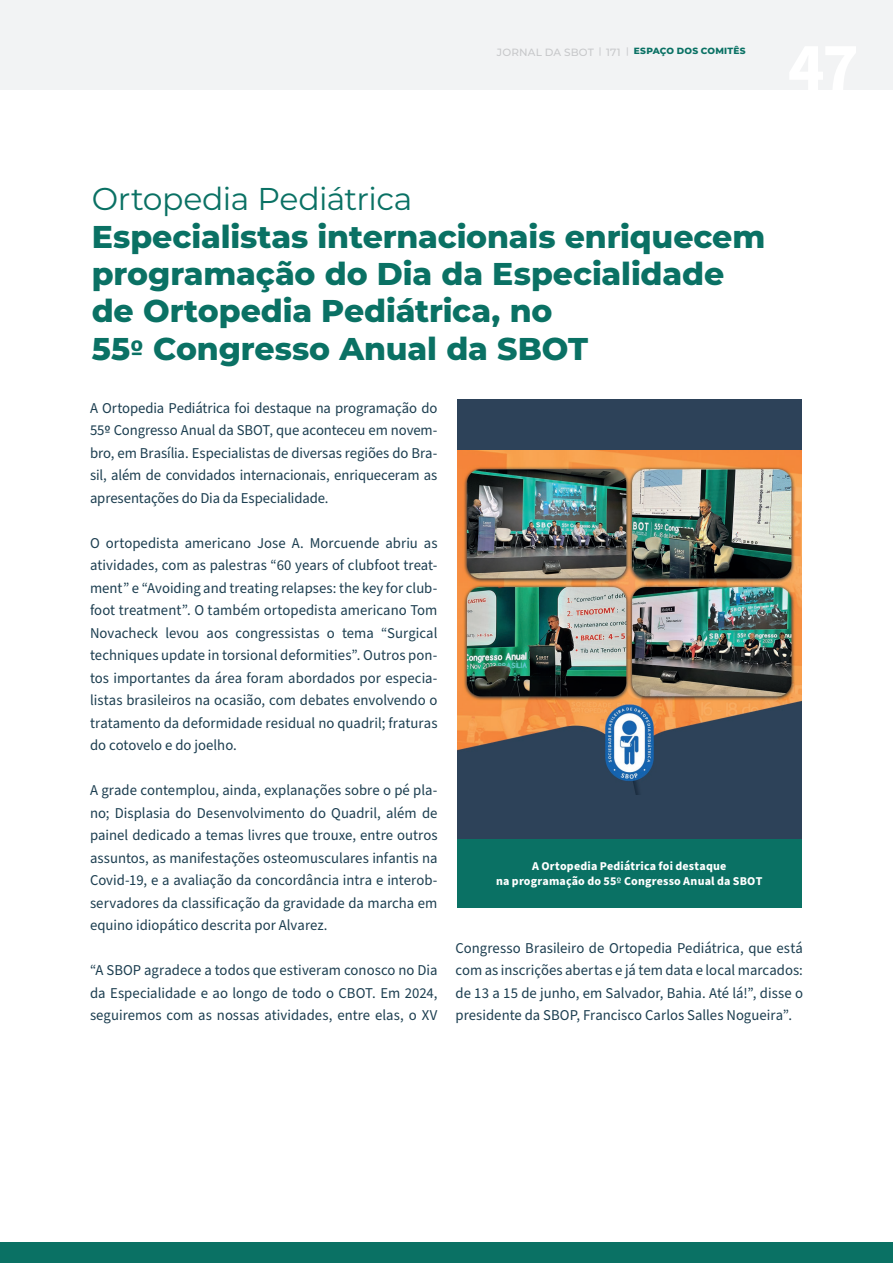
<style>
.page{position:relative;width:893px;height:1263px;background:#fff}
.page>*{position:absolute;margin:0;border:0;box-sizing:border-box;transform-origin:0 0}
.t1{font:800 31.5px/37.5px "Montserrat";letter-spacing:-.005em;color:#0a7164}
.t2{font:31.5px "Montserrat";letter-spacing:-.02em;color:#0a7164}
.t3{font:15px/22.5px "Source Sans Pro";color:#1c3e50;text-align:justify}
.t4{font:700 12px/15px "Source Sans Pro";letter-spacing:.015em;color:#fff;text-align:center}
.t5{font:800 9px "Montserrat";letter-spacing:.025em;color:#0a7164}
.s1{font-weight:500;font-size:10.5px;color:#c7c8ca}
.s2{font-weight:500;color:#c7c8ca}
.s3{font-family:"Calibri";font-weight:700}
.s4{font-family:"Calibri"}
.s5{font-family:"Calibri";font-weight:400}
</style>
<div class="page">
<div style="left:0;top:0;width:893px;height:90px;background:#f2f3f4"></div>
<div style="left:0;top:1242px;width:893px;height:21px;background:#0a7164"></div>
<div style="left:457px;top:399px;width:344px;height:440px;background:#2d4259"></div>
<img style="left:457px;top:450px;width:344px;height:345px">
<div style="left:457px;top:839px;width:344px;height:69px;background:#0a7164"></div>
<p class="t5" style="left:497px;top:44px;width:250px"><span class="s1">JORNAL DA SBOT</span> <span class="s2">|</span> <span class="s1">171</span> <span class="s2">|</span> ESPAÇO DOS COMITÊS</p>
<h1 class="t2" style="left:92px;top:177px;width:322px">Ortopedia Pediátrica</h1>
<h1 class="t1" style="left:92px;top:216px;width:675px">Especialistas internacionais enriquecem programação do Dia da Especialidade de Ortopedia Pediátrica, no<br>55<span class="s3">º</span> Congresso Anual da SBOT</h1>
<p class="t3" style="left:90px;top:397px;width:349px">A Ortopedia Pediátrica foi destaque na programação do 55<span class="s4">º</span> Congresso Anual da SBOT, que aconteceu em novem&shy;bro, em Brasília. Especialistas de diversas regiões do Bra&shy;sil, além de convidados internacionais, enriqueceram as apresentações do Dia da Especialidade.</p>
<p class="t3" style="left:90px;top:532px;width:349px">O ortopedista americano Jose A. Morcuende abriu as atividades, com as palestras “60 years of clubfoot treat&shy;ment” e “Avoiding and treating relapses: the key for club&shy;foot treatment”. O também ortopedista americano Tom Novacheck levou aos congressistas o tema “Surgical techniques update in torsional deformities”. Outros pon&shy;tos importantes da área foram abordados por especia&shy;listas brasileiros na ocasião, com debates envolvendo o tratamento da deformidade residual no quadril; fraturas do cotovelo e do joelho.</p>
<p class="t3" style="left:90px;top:779px;width:349px">A grade contemplou, ainda, explanações sobre o pé pla&shy;no; Displasia do Desenvolvimento do Quadril, além de painel dedicado a temas livres que trouxe, entre outros assuntos, as manifestações osteomusculares infantis na Covid-19, e a avaliação da concordância intra e interob&shy;servadores da classificação da gravidade da marcha em equino idiopático descrita por Alvarez.</p>
<p class="t3" style="left:90px;top:959px;width:349px">“A SBOP agradece a todos que estiveram conosco no Dia da Especialidade e ao longo de todo o CBOT. Em 2024, seguiremos com as nossas atividades, entre elas, o XV</p>
<p class="t4" style="left:496px;top:859px;width:268px">A Ortopedia Pediátrica foi destaque<br>na programação do 55<span class="s5">º</span> Congresso Anual da SBOT</p>
<p class="t3" style="left:455px;top:937px;width:349px">Congresso Brasileiro de Ortopedia Pediátrica, que está com as inscrições abertas e já tem data e local marcados: de 13 a 15 de junho, em Salvador, Bahia. Até lá!”, disse o presidente da SBOP, Francisco Carlos Salles Nogueira”.</p>
</div>
